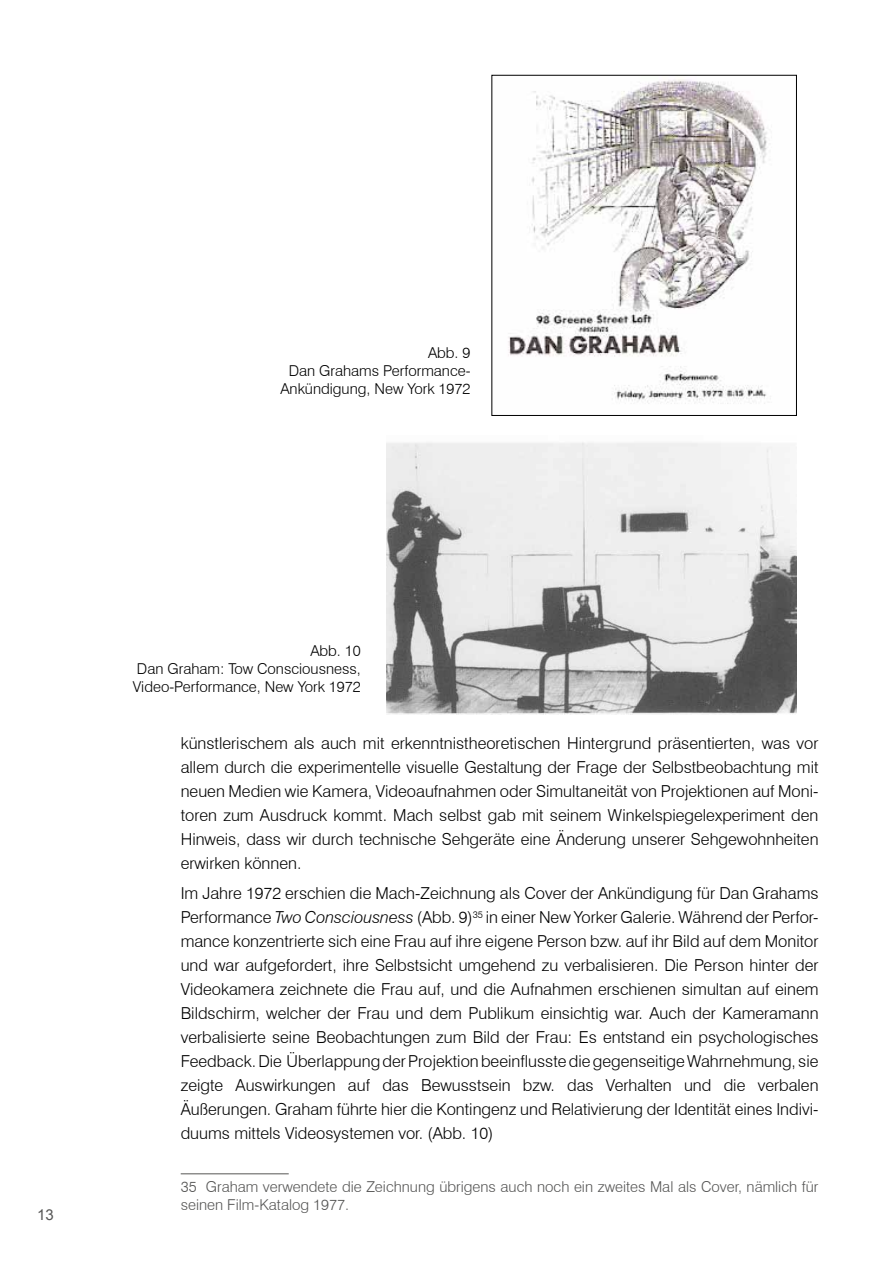
<style>
.page{position:relative;width:893px;height:1263px;background:#fff}
.page>*{position:absolute;margin:0;border:0;box-sizing:border-box;transform-origin:0 0}
.t1{font:300 16.5px/24px "Swiss 721 BT";color:#000;text-align:justify}
.t2{font:300 15px/18px "Swiss 721 BT";color:#000;text-align:right}
.t3{font:300 15px/18px "Swiss 721 BT";color:#565655}
.t4{font:15px "Arial";color:#565655}
.s1{font-style:italic}
</style>
<div class="page">
<hr style="left:181px;top:1173px;width:108px;height:1px;background:#565655">
<img style="left:508px;top:79px;width:259px;height:325px">
<div style="left:492px;top:75px;width:305px;height:341px;border:1px solid #000"></div>
<img style="left:386px;top:442px;width:410px;height:272px">
<p class="t2" style="left:280px;top:343px;width:192px">Abb. 9<br>Dan Grahams Performance-<br>Ankündigung, New York 1972</p>
<p class="t4" style="left:37px;top:1205px;width:18px">13</p>
<p class="t2" style="left:133px;top:641px;width:230px;text-align:justify;text-indent:178px">Abb. 10<br>Dan Graham: Tow Consciousness, Video-Performance, New York 1972</p>
<p class="t1" style="left:181px;top:731px;width:639px">künstlerischem als auch mit erkenntnistheoretischen Hintergrund präsentierten, was vor allem durch die experimentelle visuelle Gestaltung der Frage der Selbstbeobachtung mit neuen Medien wie Kamera, Videoaufnahmen oder Simultaneität von Projektionen auf Moni&shy;toren zum Ausdruck kommt. Mach selbst gab mit seinem Winkelspiegelexperiment den Hinweis, dass wir durch technische Sehgeräte eine Änderung unserer Sehgewohnheiten erwirken können.</p>
<p class="t1" style="left:181px;top:881px;width:639px">Im Jahre 1972 erschien die Mach-Zeichnung als Cover der Ankündigung für Dan Grahams Performance <span class="s1">Two Consciousness</span> (Abb. 9)<sup>35</sup> in einer New Yorker Galerie. Während der Perfor&shy;mance konzentrierte sich eine Frau auf ihre eigene Person bzw. auf ihr Bild auf dem Monitor und war aufgefordert, ihre Selbstsicht umgehend zu verbalisieren. Die Person hinter der Videokamera zeichnete die Frau auf, und die Aufnahmen erschienen simultan auf einem Bildschirm, welcher der Frau und dem Publikum einsichtig war. Auch der Kameramann verbalisierte seine Beobachtungen zum Bild der Frau: Es entstand ein psychologisches Feedback. Die Überlappung der Projektion beeinflusste die gegenseitige Wahrnehmung, sie zeigte Auswirkungen auf das Bewusstsein bzw. das Verhalten und die verbalen Äußerungen. Graham führte hier die Kontingenz und Relativierung der Identität eines Indivi&shy;duums mittels Videosystemen vor. (Abb. 10)</p>
<p class="t3" style="left:181px;top:1177px;width:639px">35 Graham verwendete die Zeichnung übrigens auch noch ein zweites Mal als Cover, nämlich für seinen Film-Katalog 1977.</p>
</div>
